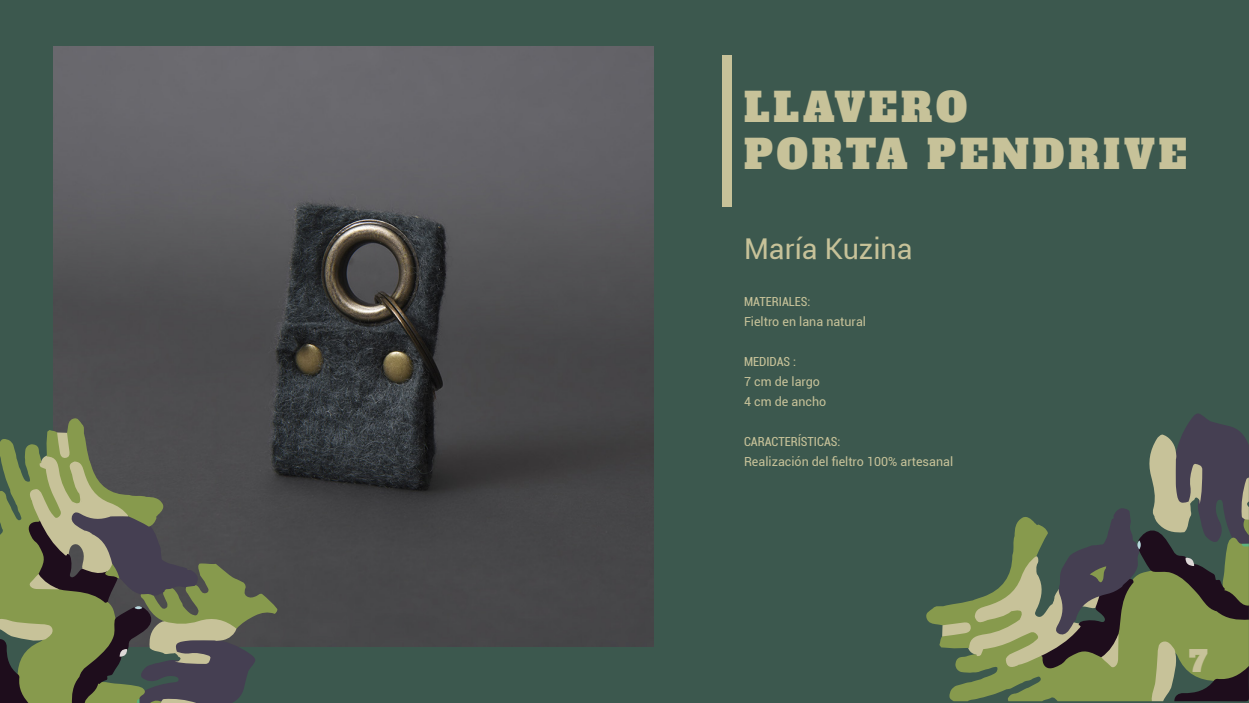
<style>
.page{position:relative;width:1249px;height:703px;background:#fff}
.page>*{position:absolute;margin:0;border:0;box-sizing:border-box;transform-origin:0 0}
.t1{font:39.25px/47.1px "Alfa Slab One";letter-spacing:.1em;color:#c7c299}
.t2{font:28.75px "Alfa Slab One";color:#c7c299}
.t3{font:28.62px "Roboto";color:#c7c299}
.t4{font:12.5px/20px "Roboto";color:#c7c299}
.t5{font:condensed 12.5px "Roboto";color:#c7c299}
</style>
<div class="page">
<div style="left:0;top:0;width:1249px;height:702px;background:#3c584e"></div>
<img style="left:54px;top:46px;width:600px;height:600px">
<div style="left:722px;top:55px;width:9px;height:152px;background:#c7c299"></div>
<svg style="left:0;top:417px;width:278px;height:285px"></svg>
<svg style="left:926px;top:413px;width:323px;height:288px"></svg>
<h1 class="t1" style="left:744px;top:80px;width:444px">LLAVERO<br>PORTA PENDRIVE</h1>
<h3 class="t3" style="left:744px;top:229px;width:170px">María Kuzina</h3>
<p class="t5" style="left:744px;top:293px;width:68px">MATERIALES:</p>
<p class="t4" style="left:744px;top:311px;width:123px">Fieltro en lana natural</p>
<p class="t5" style="left:744px;top:353px;width:53px">MEDIDAS :</p>
<p class="t4" style="left:744px;top:371px;width:84px">7 cm de largo<br>4 cm de ancho</p>
<p class="t5" style="left:744px;top:433px;width:98px">CARACTERÍSTICAS:</p>
<p class="t4" style="left:744px;top:451px;width:211px">Realización del fieltro 100% artesanal</p>
<h2 class="t2" style="left:1189px;top:636px;width:20px">7</h2>
</div>
